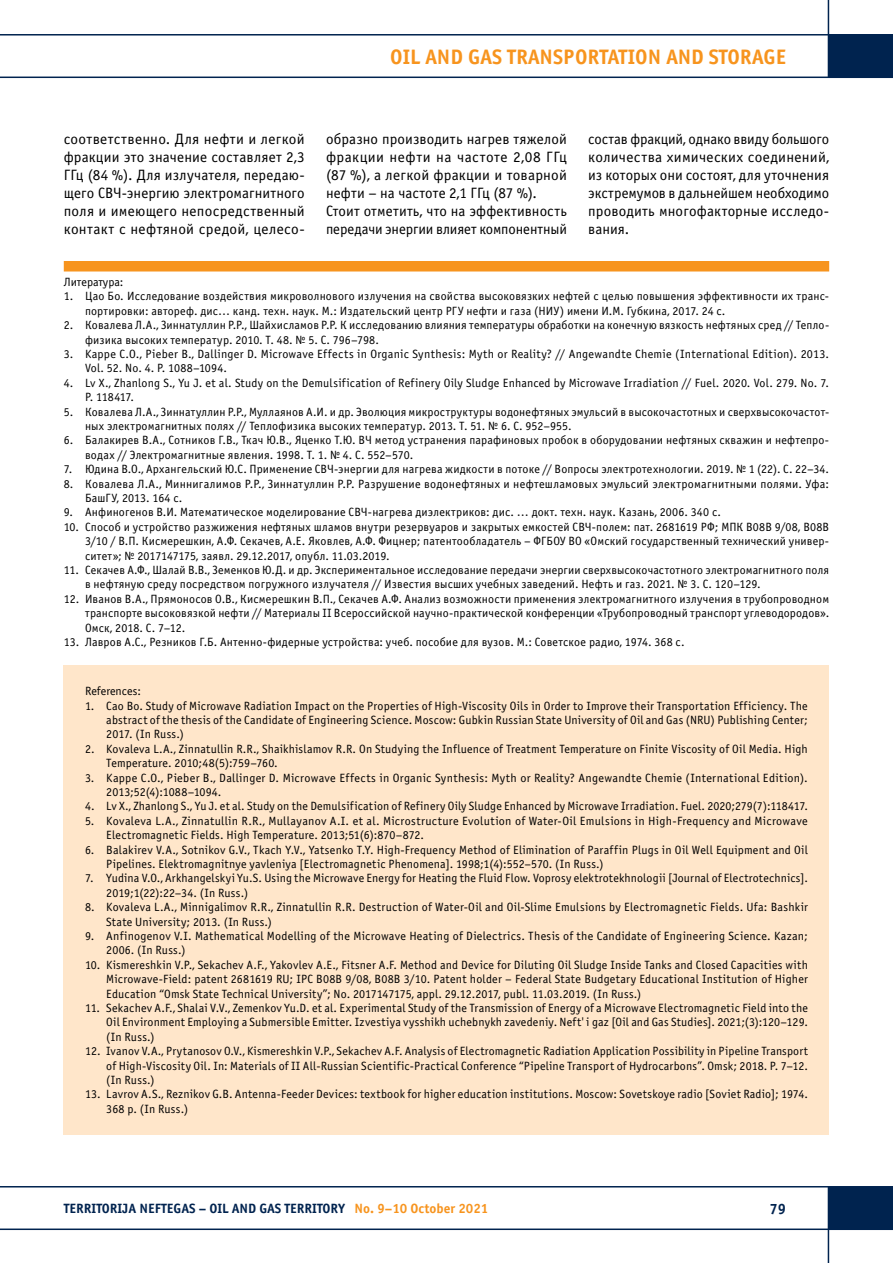
<style>
.page{position:relative;width:893px;height:1263px;background:#fff}
.page>*{position:absolute;margin:0;border:0;box-sizing:border-box;transform-origin:0 0}
.t1{font:700 21px "Officina Sans C";color:#f7941e}
.t2{font:15px/18px "Officina Sans C";letter-spacing:.01em;color:#000;text-align:justify}
.t3{font:700 15px "Officina Sans C";color:#00234f}
.t4{font:700 13.5px "Officina Sans C";color:#00234f}
.t5{font:12px/14.4px "Officina Sans C";letter-spacing:.015em;color:#000}
.s1{color:#f7941e}
</style>
<div class="page">
<hr style="left:828px;top:0;width:1px;height:78px;background:#00234f">
<div style="left:828px;top:35px;width:65px;height:42px;background:#00234f"></div>
<hr style="left:0;top:77px;width:893px;height:1px;background:#00234f">
<hr style="left:0;top:34px;width:893px;height:2px;background:#00234f">
<hr style="left:828px;top:1186px;width:1px;height:77px;background:#00234f">
<div style="left:828px;top:1187px;width:65px;height:42px;background:#00234f"></div>
<hr style="left:0;top:1186px;width:893px;height:1px;background:#00234f">
<hr style="left:0;top:1228px;width:893px;height:2px;background:#00234f">
<div style="left:64px;top:261px;width:765px;height:10px;background:#f7941e"></div>
<div style="left:64px;top:665px;width:765px;height:469px;background:#ffe6ca"></div>
<h1 class="t1" style="left:390px;top:45px;width:398px">OIL AND GAS TRANSPORTATION AND STORAGE</h1>
<p class="t2" style="left:64px;top:130px;width:242px">соответственно. Для нефти и легкой фракции это значение составляет 2,3<br>ГГц (84 %). Для излучателя, передаю&shy;щего СВЧ-энергию электромагнитного поля и имеющего непосредственный контакт с нефтяной средой, целесо-</p>
<p class="t2" style="left:326px;top:130px;width:242px;text-align:left">образно производить нагрев тяжелой фракции нефти на частоте 2,08 ГГц (87 %), а легкой фракции и товарной нефти – на частоте 2,1 ГГц (87 %).<br>Стоит отметить, что на эффективность передачи энергии влияет компонентный</p>
<p class="t2" style="left:588px;top:130px;width:242px">состав фракций, однако ввиду большого количества химических соединений, из которых они состоят, для уточнения экстремумов в дальнейшем необходимо проводить многофакторные исследо&shy;вания.</p>
<p class="t5" style="left:64px;top:275px;width:61px">Литература:</p>
<p class="t5" style="left:85px;top:289px;width:746px;text-indent:-21px">1. Цао Бо. Исследование воздействия микроволнового излучения на свойства высоковязких нефтей с целью повышения эффективности их транс&shy;портировки: автореф. дис… канд. техн. наук. М.: Издательский центр РГУ нефти и газа (НИУ) имени И.М. Губкина, 2017. 24 с.</p>
<p class="t5" style="left:85px;top:318px;width:746px;text-indent:-21px">2. Ковалева Л.А., Зиннатуллин Р.Р., Шайхисламов Р.Р. К исследованию влияния температуры обработки на конечную вязкость нефтяных сред // Тепло&shy;физика высоких температур. 2010. Т. 48. № 5. С. 796–798.</p>
<p class="t5" style="left:85px;top:347px;width:745px;text-indent:-21px">3. Kappe C.O., Pieber B., Dallinger D. Microwave Effects in Organic Synthesis: Myth or Reality? // Angewandte Chemie (International Edition). 2013.<br>Vol. 52. No. 4. P. 1088–1094.</p>
<p class="t5" style="left:85px;top:376px;width:746px;text-indent:-21px">4. Lv X., Zhanlong S., Yu J. et al. Study on the Demulsification of Refinery Oily Sludge Enhanced by Microwave Irradiation // Fuel. 2020. Vol. 279. No. 7.<br>P. 118417.</p>
<p class="t5" style="left:85px;top:404px;width:746px;text-indent:-21px">5. Ковалева Л.А., Зиннатуллин Р.Р., Муллаянов А.И. и др. Эволюция микроструктуры водонефтяных эмульсий в высокочастотных и сверхвысокочастот&shy;ных электромагнитных полях // Теплофизика высоких температур. 2013. Т. 51. № 6. С. 952–955.</p>
<p class="t5" style="left:85px;top:433px;width:746px;text-indent:-21px">6. Балакирев В.А., Сотников Г.В., Ткач Ю.В., Яценко Т.Ю. ВЧ метод устранения парафиновых пробок в оборудовании нефтяных скважин и нефтепро&shy;водах // Электромагнитные явления. 1998. Т. 1. № 4. С. 552–570.</p>
<p class="t5" style="left:64px;top:462px;width:767px">7. Юдина В.О., Архангельский Ю.С. Применение СВЧ-энергии для нагрева жидкости в потоке // Вопросы электротехнологии. 2019. № 1 (22). С. 22–34.</p>
<p class="t5" style="left:85px;top:476px;width:746px;text-indent:-21px">8. Ковалева Л.А., Миннигалимов Р.Р., Зиннатуллин Р.Р. Разрушение водонефтяных и нефтешламовых эмульсий электромагнитными полями. Уфа:<br>БашГУ, 2013. 164 c.</p>
<p class="t5" style="left:64px;top:505px;width:659px">9. Анфиногенов В.И. Математическое моделирование СВЧ-нагрева диэлектриков: дис. … докт. техн. наук. Казань, 2006. 340 с.</p>
<p class="t5" style="left:85px;top:520px;width:746px;text-align:justify;text-indent:-21px">10. Способ и устройство разжижения нефтяных шламов внутри резервуаров и закрытых емкостей СВЧ-полем: пат. 2681619 РФ; МПК В08В 9/08, В08В 3/10 / В.П. Кисмерешкин, А.Ф. Секачев, А.Е. Яковлев, А.Ф. Фицнер; патентообладатель – ФГБОУ ВО «Омский государственный технический универ&shy;ситет»; № 2017147175, заявл. 29.12.2017, опубл. 11.03.2019.</p>
<p class="t5" style="left:85px;top:563px;width:746px;text-indent:-21px">11. Секачев А.Ф., Шалай В.В., Земенков Ю.Д. и др. Экспериментальное исследование передачи энергии сверхвысокочастотного электромагнитного поля в нефтяную среду посредством погружного излучателя // Известия высших учебных заведений. Нефть и газ. 2021. № 3. С. 120–129.</p>
<p class="t5" style="left:85px;top:592px;width:746px;text-align:justify;text-indent:-21px">12. Иванов В.А., Прямоносов О.В., Кисмерешкин В.П., Секачев А.Ф. Анализ возможности применения электромагнитного излучения в трубопроводном транспорте высоковязкой нефти // Материалы II Всероссийской научно-практической конференции «Трубопроводный транспорт углеводородов».<br>Омск, 2018. C. 7–12.</p>
<p class="t5" style="left:64px;top:635px;width:622px">13. Лавров А.С., Резников Г.Б. Антенно-фидерные устройства: учеб. пособие для вузов. М.: Советское радио, 1974. 368 c.</p>
<p class="t5" style="left:85px;top:684px;width:57px">References:</p>
<p class="t5" style="left:106px;top:699px;width:703px;text-align:justify;text-indent:-21px">1. Cao Bo. Study of Microwave Radiation Impact on the Properties of High-Viscosity Oils in Order to Improve their Transportation Efficiency. The abstract of the thesis of the Candidate of Engineering Science. Moscow: Gubkin Russian State University of Oil and Gas (NRU) Publishing Center; 2017. (In Russ.)</p>
<p class="t5" style="left:106px;top:742px;width:703px;text-indent:-21px">2. Kovaleva L.A., Zinnatullin R.R., Shaikhislamov R.R. On Studying the Influence of Treatment Temperature on Finite Viscosity of Oil Media. High<br>Temperature. 2010;48(5):759–760.</p>
<p class="t5" style="left:106px;top:771px;width:703px;text-indent:-21px">3. Kappe C.O., Pieber B., Dallinger D. Microwave Effects in Organic Synthesis: Myth or Reality? Angewandte Chemie (International Edition).<br>2013;52(4):1088–1094.</p>
<p class="t5" style="left:85px;top:799px;width:724px">4. Lv X., Zhanlong S., Yu J. et al. Study on the Demulsification of Refinery Oily Sludge Enhanced by Microwave Irradiation. Fuel. 2020;279(7):118417.</p>
<p class="t5" style="left:106px;top:814px;width:703px;text-indent:-21px">5. Kovaleva L.A., Zinnatullin R.R., Mullayanov A.I. et al. Microstructure Evolution of Water-Oil Emulsions in High-Frequency and Microwave<br>Electromagnetic Fields. High Temperature. 2013;51(6):870–872.</p>
<p class="t5" style="left:106px;top:843px;width:703px;text-indent:-21px">6. Balakirev V.A., Sotnikov G.V., Tkach Y.V., Yatsenko T.Y. High-Frequency Method of Elimination of Paraffin Plugs in Oil Well Equipment and Oil<br>Pipelines. Elektromagnitnye yavleniya [Electromagnetic Phenomena]. 1998;1(4):552–570. (In Russ.)</p>
<p class="t5" style="left:106px;top:871px;width:703px;text-indent:-21px">7. Yudina V.O., Arkhangelskyi Yu.S. Using the Microwave Energy for Heating the Fluid Flow. Voprosy elektrotekhnologii [Journal of Electrotechnics].<br>2019;1(22):22–34. (In Russ.)</p>
<p class="t5" style="left:106px;top:900px;width:703px;text-indent:-21px">8. Kovaleva L.A., Minnigalimov R.R., Zinnatullin R.R. Destruction of Water-Oil and Oil-Slime Emulsions by Electromagnetic Fields. Ufa: Bashkir<br>State University; 2013. (In Russ.)</p>
<p class="t5" style="left:106px;top:929px;width:703px;text-indent:-21px">9. Anfinogenov V.I. Mathematical Modelling of the Microwave Heating of Dielectrics. Thesis of the Candidate of Engineering Science. Kazan;<br>2006. (In Russ.)</p>
<p class="t5" style="left:106px;top:958px;width:703px;text-align:justify;text-indent:-21px">10. Kismereshkin V.P., Sekachev A.F., Yakovlev A.E., Fitsner A.F. Method and Device for Diluting Oil Sludge Inside Tanks and Closed Capacities with Microwave-Field: patent 2681619 RU; IPC В08В 9/08, В08В 3/10. Patent holder – Federal State Budgetary Educational Institution of Higher Education “Omsk State Technical University”; No. 2017147175, appl. 29.12.2017, publ. 11.03.2019. (In Russ.)</p>
<p class="t5" style="left:106px;top:1001px;width:703px;text-align:justify;text-indent:-21px">11. Sekachev A.F., Shalai V.V., Zemenkov Yu.D. et al. Experimental Study of the Transmission of Energy of a Microwave Electromagnetic Field into the Oil Environment Employing a Submersible Emitter. Izvestiya vysshikh uchebnykh zavedeniy. Neft' i gaz [Oil and Gas Studies]. 2021;(3):120–129. (In Russ.)</p>
<p class="t5" style="left:106px;top:1044px;width:703px;text-align:justify;text-indent:-21px">12. Ivanov V.A., Prytanosov O.V., Kismereshkin V.P., Sekachev A.F. Analysis of Electromagnetic Radiation Application Possibility in Pipeline Transport of High-Viscosity Oil. In: Materials of II All-Russian Scientific-Practical Conference “Pipeline Transport of Hydrocarbons”. Omsk; 2018. P. 7–12. (In Russ.)</p>
<p class="t5" style="left:106px;top:1087px;width:703px;text-indent:-21px">13. Lavrov A.S., Reznikov G.B. Antenna-Feeder Devices: textbook for higher education institutions. Moscow: Sovetskoye radio [Soviet Radio]; 1974.<br>368 p. (In Russ.)</p>
<p class="t4" style="left:64px;top:1201px;width:426px">TERRITORIJA NEFTEGAS – OIL AND GAS TERRITORY <span class="s1">No. 9–10 October 2021</span></p>
<p class="t3" style="left:770px;top:1200px;width:18px">79</p>
</div>
